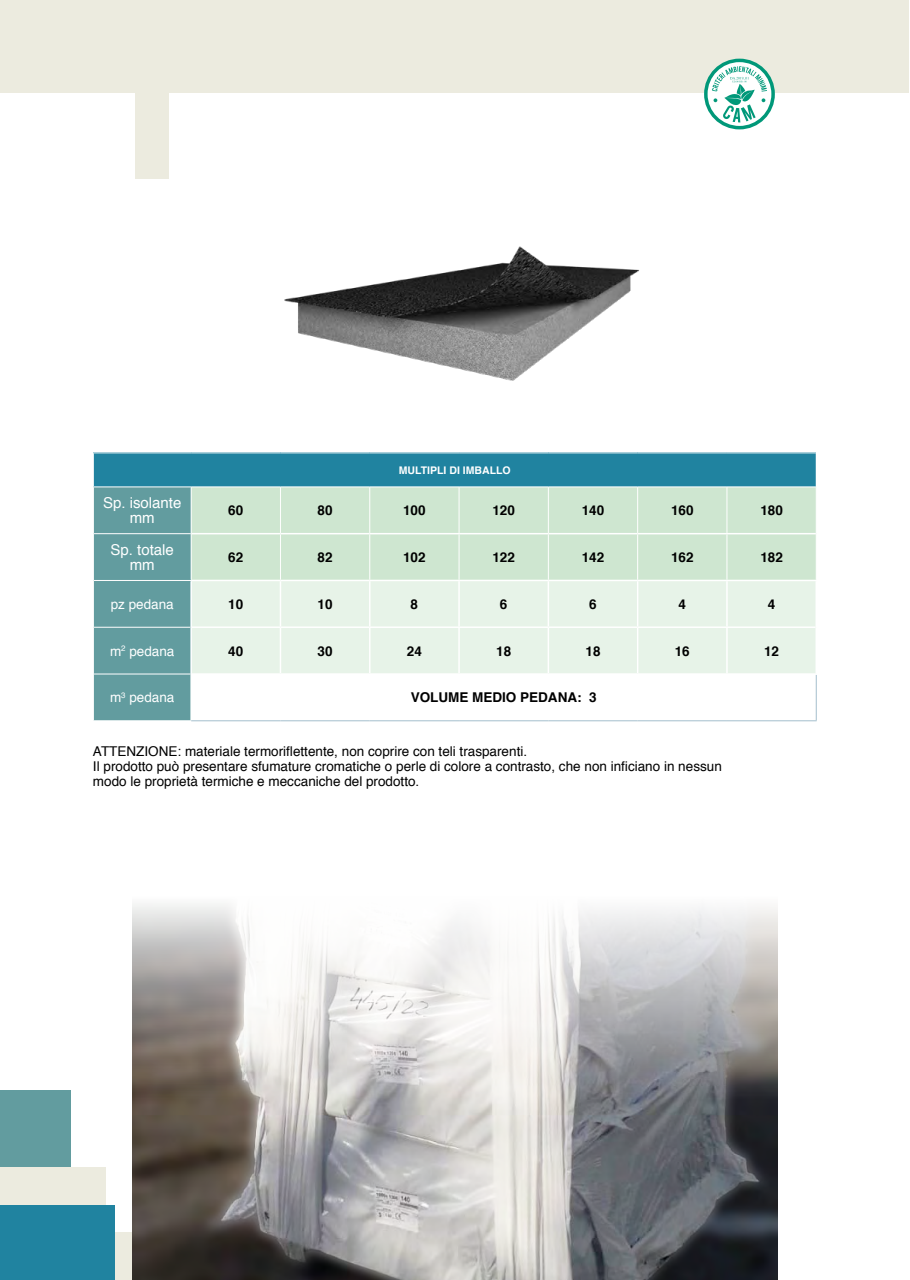
<style>
.page{position:relative;width:910px;height:1280px;background:#fff}
.page>*{position:absolute;margin:0;border:0;box-sizing:border-box;transform-origin:0 0}
.t1{font:15px/15px "Helvetica";color:#fff;text-align:center}
.t2{font:13.5px/15px "Helvetica";color:#000}
.t3{font:700 13.5px "Helvetica";color:#000}
.t4{font:13.5px "Helvetica";color:#fff}
.t5{font:700 10.5px "Helvetica";color:#fff}
</style>
<div class="page">
<div style="left:0;top:0;width:909px;height:93px;background:#ecebdf"></div>
<div style="left:135px;top:0;width:34px;height:179px;background:#ecebdf"></div>
<svg style="left:706px;top:60px;width:67px;height:68px"></svg>
<div style="left:704px;top:59px;width:71px;height:70px;border:3px solid #009879;border-radius:50%"></div>
<svg style="left:712px;top:66px;width:55px;height:57px"></svg>
<div style="left:0;top:1090px;width:71px;height:132px;background:#629c9f"></div>
<div style="left:0;top:1167px;width:105px;height:113px;background:#ecebdf"></div>
<div style="left:0;top:1233px;width:138px;height:47px;background:#ecebdf"></div>
<div style="left:0;top:1205px;width:115px;height:75px;background:#2083a0"></div>
<div style="left:93px;top:453px;width:723px;height:34px;background:#2083a0"></div>
<div style="left:94px;top:487px;width:97px;height:233px;background:#629c9f"></div>
<div style="left:192px;top:487px;width:624px;height:93px;background:#cee6d0"></div>
<div style="left:192px;top:581px;width:623px;height:92px;background:#e7f3e8"></div>
<hr style="left:190px;top:674px;width:2px;height:46px;background:#fff">
<hr style="left:94px;top:580px;width:97px;height:1px;background:#fff">
<hr style="left:94px;top:627px;width:96px;height:1px;background:#fff">
<hr style="left:94px;top:674px;width:96px;height:1px;background:#fff">
<hr style="left:93px;top:453px;width:1px;height:33px;background:#fff">
<hr style="left:93px;top:486px;width:98px;height:1px;background:#fff">
<hr style="left:94px;top:533px;width:97px;height:1px;background:#fff">
<hr style="left:637px;top:487px;width:1px;height:46px;background:#fff">
<hr style="left:727px;top:487px;width:1px;height:46px;background:#fff">
<hr style="left:637px;top:534px;width:1px;height:46px;background:#fff">
<hr style="left:727px;top:534px;width:1px;height:46px;background:#fff">
<hr style="left:191px;top:486px;width:89px;height:1px;background:#fff">
<hr style="left:280px;top:486px;width:90px;height:1px;background:#fff">
<hr style="left:638px;top:486px;width:89px;height:1px;background:#fff">
<hr style="left:727px;top:486px;width:90px;height:1px;background:#fff">
<hr style="left:370px;top:486px;width:89px;height:1px;background:#fff">
<hr style="left:459px;top:486px;width:89px;height:1px;background:#fff">
<hr style="left:548px;top:486px;width:90px;height:1px;background:#fff">
<hr style="left:280px;top:487px;width:1px;height:46px;background:#fff">
<hr style="left:369px;top:487px;width:1px;height:46px;background:#fff">
<hr style="left:459px;top:487px;width:1px;height:46px;background:#fff">
<hr style="left:548px;top:487px;width:1px;height:46px;background:#fff">
<hr style="left:280px;top:534px;width:1px;height:46px;background:#fff">
<hr style="left:369px;top:534px;width:1px;height:46px;background:#fff">
<hr style="left:459px;top:534px;width:1px;height:46px;background:#fff">
<hr style="left:548px;top:534px;width:1px;height:46px;background:#fff">
<hr style="left:192px;top:533px;width:88px;height:1px;background:#fff">
<hr style="left:280px;top:533px;width:90px;height:1px;background:#fff">
<hr style="left:638px;top:533px;width:89px;height:1px;background:#fff">
<hr style="left:727px;top:533px;width:89px;height:1px;background:#fff">
<hr style="left:370px;top:533px;width:89px;height:1px;background:#fff">
<hr style="left:459px;top:533px;width:89px;height:1px;background:#fff">
<hr style="left:548px;top:533px;width:90px;height:1px;background:#fff">
<hr style="left:816px;top:675px;width:1px;height:45px;background:#a4becc">
<hr style="left:191px;top:720px;width:89px;height:1px;background:#a4becc">
<hr style="left:280px;top:720px;width:90px;height:1px;background:#a4becc">
<hr style="left:370px;top:720px;width:89px;height:1px;background:#a4becc">
<hr style="left:459px;top:720px;width:89px;height:1px;background:#a4becc">
<hr style="left:548px;top:720px;width:90px;height:1px;background:#a4becc">
<hr style="left:638px;top:720px;width:89px;height:1px;background:#a4becc">
<hr style="left:727px;top:720px;width:90px;height:1px;background:#a4becc">
<hr style="left:190px;top:581px;width:2px;height:46px;background:#fff">
<hr style="left:637px;top:581px;width:1px;height:45px;background:#fff">
<hr style="left:726px;top:581px;width:2px;height:45px;background:#fff">
<hr style="left:190px;top:627px;width:2px;height:47px;background:#fff">
<hr style="left:637px;top:628px;width:1px;height:45px;background:#fff">
<hr style="left:726px;top:628px;width:2px;height:45px;background:#fff">
<hr style="left:280px;top:581px;width:1px;height:45px;background:#fff">
<hr style="left:369px;top:581px;width:1px;height:45px;background:#fff">
<hr style="left:458px;top:581px;width:2px;height:45px;background:#fff">
<hr style="left:548px;top:581px;width:1px;height:45px;background:#fff">
<hr style="left:280px;top:628px;width:1px;height:45px;background:#fff">
<hr style="left:369px;top:628px;width:1px;height:45px;background:#fff">
<hr style="left:458px;top:628px;width:2px;height:45px;background:#fff">
<hr style="left:548px;top:628px;width:1px;height:45px;background:#fff">
<hr style="left:192px;top:626px;width:88px;height:2px;background:#fff">
<hr style="left:280px;top:626px;width:90px;height:2px;background:#fff">
<hr style="left:638px;top:626px;width:89px;height:2px;background:#fff">
<hr style="left:727px;top:626px;width:88px;height:2px;background:#fff">
<hr style="left:370px;top:626px;width:89px;height:2px;background:#fff">
<hr style="left:459px;top:626px;width:89px;height:2px;background:#fff">
<hr style="left:548px;top:626px;width:90px;height:2px;background:#fff">
<img style="left:285px;top:246px;width:355px;height:135px">
<img style="left:132px;top:904px;width:646px;height:376px">
<p class="t5" style="left:399px;top:462px;width:113px">MULTIPLI DI IMBALLO</p>
<p class="t1" style="left:103px;top:496px;width:80px">Sp. isolante mm</p>
<p class="t3" style="left:228px;top:500px;width:17px">60</p>
<p class="t3" style="left:318px;top:500px;width:17px">80</p>
<p class="t3" style="left:403px;top:500px;width:24px">100</p>
<p class="t3" style="left:492px;top:500px;width:24px">120</p>
<p class="t3" style="left:582px;top:500px;width:24px">140</p>
<p class="t3" style="left:671px;top:500px;width:24px">160</p>
<p class="t3" style="left:760px;top:500px;width:24px">180</p>
<p class="t1" style="left:111px;top:543px;width:65px">Sp. totale mm</p>
<p class="t3" style="left:228px;top:546px;width:17px">62</p>
<p class="t3" style="left:318px;top:546px;width:17px">82</p>
<p class="t3" style="left:403px;top:546px;width:24px">102</p>
<p class="t3" style="left:492px;top:546px;width:24px">122</p>
<p class="t3" style="left:582px;top:546px;width:24px">142</p>
<p class="t3" style="left:671px;top:546px;width:24px">162</p>
<p class="t3" style="left:760px;top:546px;width:24px">182</p>
<p class="t4" style="left:111px;top:594px;width:65px">pz pedana</p>
<p class="t3" style="left:228px;top:593px;width:17px">10</p>
<p class="t3" style="left:318px;top:593px;width:17px">10</p>
<p class="t3" style="left:411px;top:593px;width:9px">8</p>
<p class="t3" style="left:500px;top:593px;width:9px">6</p>
<p class="t3" style="left:589px;top:593px;width:9px">6</p>
<p class="t3" style="left:678px;top:593px;width:9px">4</p>
<p class="t3" style="left:768px;top:593px;width:9px">4</p>
<p class="t4" style="left:110px;top:640px;width:66px">m<sup>2</sup> pedana</p>
<p class="t3" style="left:228px;top:640px;width:17px">40</p>
<p class="t3" style="left:318px;top:640px;width:17px">30</p>
<p class="t3" style="left:407px;top:640px;width:17px">24</p>
<p class="t3" style="left:496px;top:640px;width:17px">18</p>
<p class="t3" style="left:585px;top:640px;width:17px">18</p>
<p class="t3" style="left:675px;top:640px;width:17px">16</p>
<p class="t3" style="left:764px;top:640px;width:17px">12</p>
<p class="t4" style="left:110px;top:687px;width:66px">m<sup>3</sup> pedana</p>
<p class="t3" style="left:411px;top:687px;width:188px">VOLUME MEDIO PEDANA: 3</p>
<p class="t2" style="left:93px;top:744px;width:630px">ATTENZIONE: materiale termoriflettente, non coprire con teli trasparenti.<br>Il prodotto può presentare sfumature cromatiche o perle di colore a contrasto, che non inficiano in nessun modo le proprietà termiche e meccaniche del prodotto.</p>
</div>
